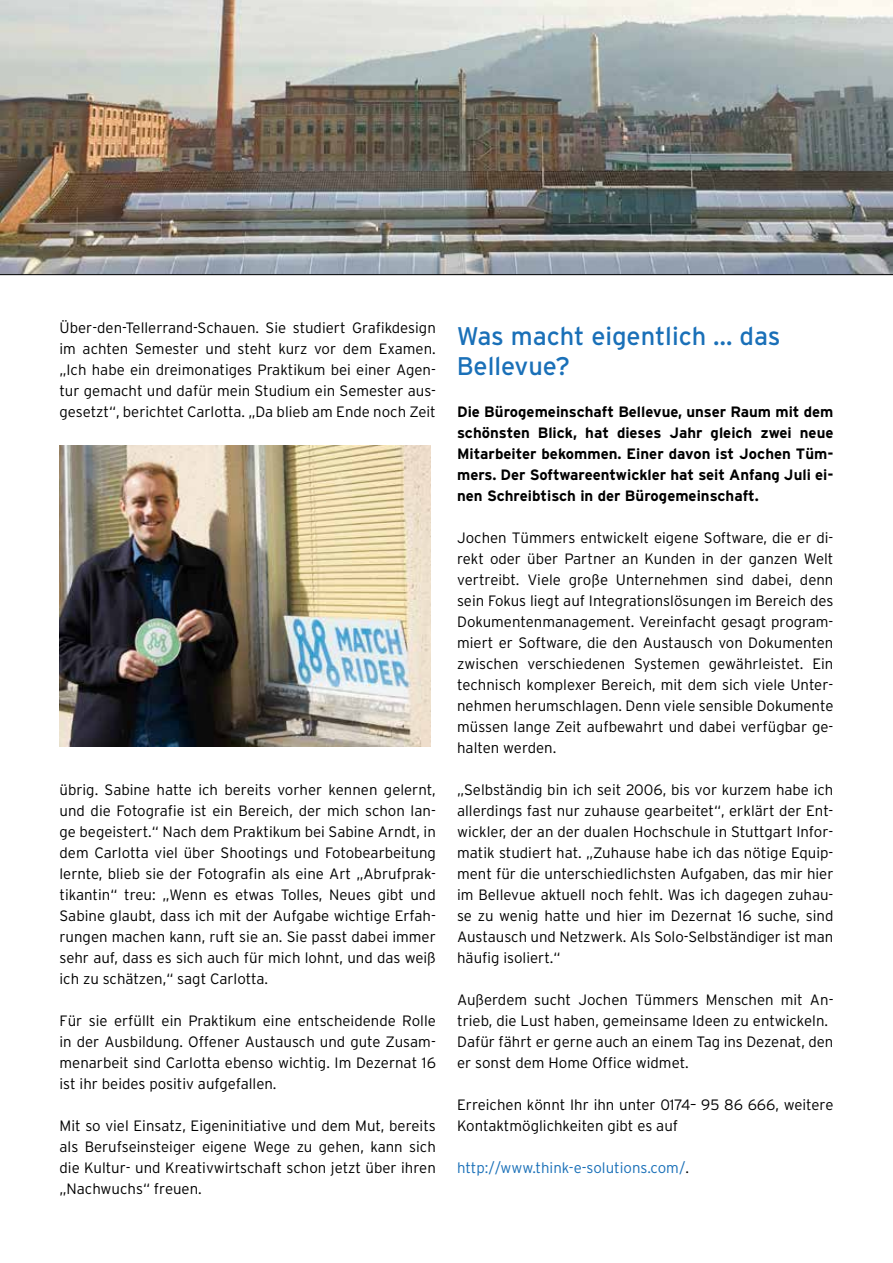
<style>
.page{position:relative;width:893px;height:1263px;background:#fff}
.page>*{position:absolute;margin:0;border:0;box-sizing:border-box;transform-origin:0 0}
.t1{font:25.5px/30px "Interstate";color:#1a70b8}
.t2{font:300 15px/21px "Interstate";color:#000;text-align:justify}
.t3{font:700 15px/21px "Interstate";color:#000;text-align:justify}
.t4{font:300 15px "Interstate";color:#1a70b8}
.s1{color:#000}
</style>
<div class="page">
<img style="left:0;top:0;width:893px;height:274px">
<hr style="left:0;top:274px;width:893px;height:1px;background:#000">
<img style="left:60px;top:446px;width:371px;height:301px">
<p class="t2" style="left:60px;top:317px;width:378px">Über-den-Tellerrand-Schauen. Sie studiert Grafikdesign im achten Semester und steht kurz vor dem Examen. „Ich habe ein dreimonatiges Praktikum bei einer Agen&shy;tur gemacht und dafür mein Studium ein Semester aus&shy;gesetzt“, berichtet Carlotta. „Da blieb am Ende noch Zeit</p>
<p class="t2" style="left:60px;top:779px;width:378px">übrig. Sabine hatte ich bereits vorher kennen gelernt, und die Fotografie ist ein Bereich, der mich schon lan&shy;ge begeistert.“ Nach dem Praktikum bei Sabine Arndt, in dem Carlotta viel über Shootings und Fotobearbeitung lernte, blieb sie der Fotografin als eine Art „Abrufprak&shy;tikantin“ treu: „Wenn es etwas Tolles, Neues gibt und Sabine glaubt, dass ich mit der Aufgabe wichtige Erfah&shy;rungen machen kann, ruft sie an. Sie passt dabei immer sehr auf, dass es sich auch für mich lohnt, und das weiß ich zu schätzen,“ sagt Carlotta.</p>
<p class="t2" style="left:60px;top:1010px;width:378px">Für sie erfüllt ein Praktikum eine entscheidende Rolle in der Ausbildung. Offener Austausch und gute Zusam&shy;menarbeit sind Carlotta ebenso wichtig. Im Dezernat 16 ist ihr beides positiv aufgefallen.</p>
<p class="t2" style="left:60px;top:1115px;width:378px">Mit so viel Einsatz, Eigeninitiative und dem Mut, bereits als Berufseinsteiger eigene Wege zu gehen, kann sich die Kultur- und Kreativwirtschaft schon jetzt über ihren „Nachwuchs“ freuen.</p>
<h1 class="t1" style="left:457px;top:320px;width:325px">Was macht eigentlich … das<br>Bellevue?</h1>
<p class="t3" style="left:457px;top:401px;width:378px">Die Bürogemeinschaft Bellevue, unser Raum mit dem schönsten Blick, hat dieses Jahr gleich zwei neue Mitarbeiter bekommen. Einer davon ist Jochen Tüm&shy;mers. Der Softwareentwickler hat seit Anfang Juli ei&shy;nen Schreibtisch in der Bürogemeinschaft.</p>
<p class="t2" style="left:457px;top:527px;width:378px">Jochen Tümmers entwickelt eigene Software, die er di&shy;rekt oder über Partner an Kunden in der ganzen Welt vertreibt. Viele große Unternehmen sind dabei, denn sein Fokus liegt auf Integrationslösungen im Bereich des Dokumentenmanagement. Vereinfacht gesagt program&shy;miert er Software, die den Austausch von Dokumenten zwischen verschiedenen Systemen gewährleistet. Ein technisch komplexer Bereich, mit dem sich viele Unter&shy;nehmen herumschlagen. Denn viele sensible Dokumente müssen lange Zeit aufbewahrt und dabei verfügbar ge&shy;halten werden.</p>
<p class="t2" style="left:457px;top:779px;width:378px">„Selbständig bin ich seit 2006, bis vor kurzem habe ich allerdings fast nur zuhause gearbeitet“, erklärt der Ent&shy;wickler, der an der dualen Hochschule in Stuttgart Infor&shy;matik studiert hat. „Zuhause habe ich das nötige Equip&shy;ment für die unterschiedlichsten Aufgaben, das mir hier im Bellevue aktuell noch fehlt. Was ich dagegen zuhau&shy;se zu wenig hatte und hier im Dezernat 16 suche, sind Austausch und Netzwerk. Als Solo-Selbständiger ist man häufig isoliert.“</p>
<p class="t2" style="left:457px;top:989px;width:378px;text-align:left">Außerdem sucht Jochen Tümmers Menschen mit An&shy;trieb, die Lust haben, gemeinsame Ideen zu entwickeln.<br>Dafür fährt er gerne auch an einem Tag ins Dezenat, den er sonst dem Home Office widmet.</p>
<p class="t2" style="left:457px;top:1094px;width:378px">Erreichen könnt Ihr ihn unter 0174– 95 86 666, weitere<br>Kontaktmöglichkeiten gibt es auf</p>
<p class="t4" style="left:457px;top:1158px;width:233px">http://www.think-e-solutions.com/<span class="s1">.</span></p>
</div>
